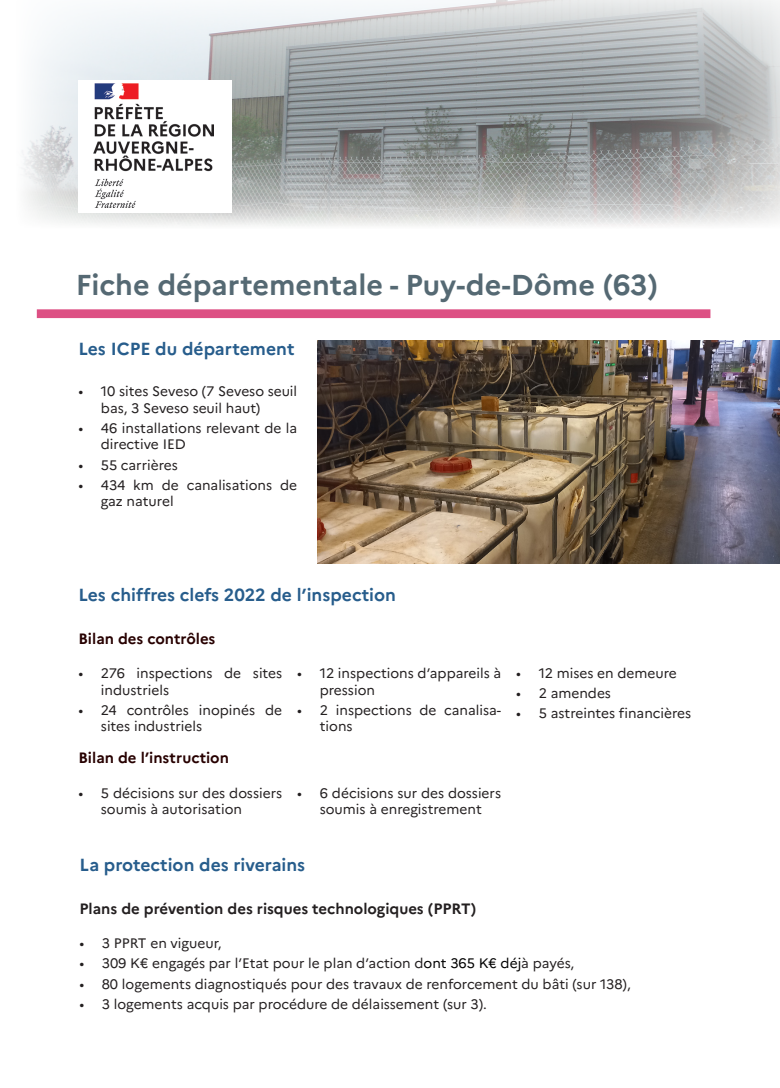
<style>
.page{position:relative;width:780px;height:1088px;background:#fff}
.page>*{position:absolute;margin:0;border:0;box-sizing:border-box;transform-origin:0 0}
.TITRES_PRINCIPAUX{font:700 28.75px "Marianne";color:#556973}
.Style_de_paragraphe_1{font:700 17.5px "Marianne";color:#275d8c}
.Style_de_paragraphe_2{font:700 15px "Marianne";color:#231f20}
.t1{font:700 15px "Marianne";color:#270000}
.t2{font:13.75px/16.5px "Marianne";color:#231f20}
.s1{color:#000}
</style>
<div class="page">
<img style="left:22px;top:0;width:758px;height:226px">
<div style="left:37px;top:309px;width:673px;height:9px;background:#dd5084"></div>
<img style="left:317px;top:340px;width:463px;height:223px">
<div style="left:79px;top:80px;width:153px;height:133px;background:#fff"></div>
<img style="left:94px;top:83px;width:119px;height:124px">
<p class="TITRES_PRINCIPAUX" style="left:76px;top:263px;width:583px">Fiche départementale - Puy-de-Dôme (63)</p>
<p class="Style_de_paragraphe_1" style="left:78px;top:335px;width:217px">Les ICPE du département</p>
<p class="t2" style="left:101px;top:382px;width:198px;text-indent:-22px">• 10 sites Seveso (7 Seveso seuil bas, 3 Seveso seuil haut)</p>
<p class="t2" style="left:101px;top:419px;width:198px;text-indent:-22px">• 46 installations relevant de la directive IED</p>
<p class="t2" style="left:78px;top:455px;width:101px">• 55 carrières</p>
<p class="t2" style="left:101px;top:475px;width:198px;text-indent:-22px">• 434 km de canalisations de gaz naturel</p>
<p class="Style_de_paragraphe_1" style="left:78px;top:581px;width:319px">Les chiffres clefs 2022 de l’inspection</p>
<p class="t1" style="left:78px;top:627px;width:138px">Bilan des contrôles</p>
<p class="t2" style="left:101px;top:664px;width:183px;text-indent:-22px">• 276 inspections de sites industriels</p>
<p class="t2" style="left:101px;top:700px;width:183px;text-indent:-22px">• 24 contrôles inopinés de sites industriels</p>
<p class="t2" style="left:320px;top:664px;width:183px;text-indent:-22px">• 12 inspections d’appareils à pression</p>
<p class="t2" style="left:320px;top:700px;width:183px;text-indent:-22px">• 2 inspections de canalisa&shy;tions</p>
<p class="t1" style="left:78px;top:746px;width:152px">Bilan de l’instruction</p>
<p class="t2" style="left:101px;top:783px;width:183px;text-indent:-22px">• 5 décisions sur des dossiers soumis à autorisation</p>
<p class="t2" style="left:297px;top:783px;width:205px;text-align:center">• 6 décisions sur des dossiers soumis à enregistrement</p>
<p class="t2" style="left:516px;top:664px;width:162px">• 12 mises en demeure</p>
<p class="t2" style="left:516px;top:684px;width:96px">• 2 amendes</p>
<p class="t2" style="left:516px;top:704px;width:176px">• 5 astreintes financières</p>
<p class="Style_de_paragraphe_1" style="left:79px;top:851px;width:227px">La protection des riverains</p>
<p class="Style_de_paragraphe_2" style="left:79px;top:897px;width:398px">Plans de prévention des risques technologiques (PPRT)</p>
<p class="t2" style="left:79px;top:934px;width:144px">• 3 PPRT en vigueur,</p>
<p class="t2" style="left:79px;top:954px;width:496px">• 309 K€ engagés par l’Etat pour le plan d’action d<span class="s1">ont 365 K€ déj</span>à payés,</p>
<p class="t2" style="left:79px;top:974px;width:552px">• 80 logements diagnostiqués pour des travaux de renforcement du bâti (sur 138),</p>
<p class="t2" style="left:79px;top:994px;width:409px">• 3 logements acquis par procédure de délaissement (sur 3).</p>
</div>
